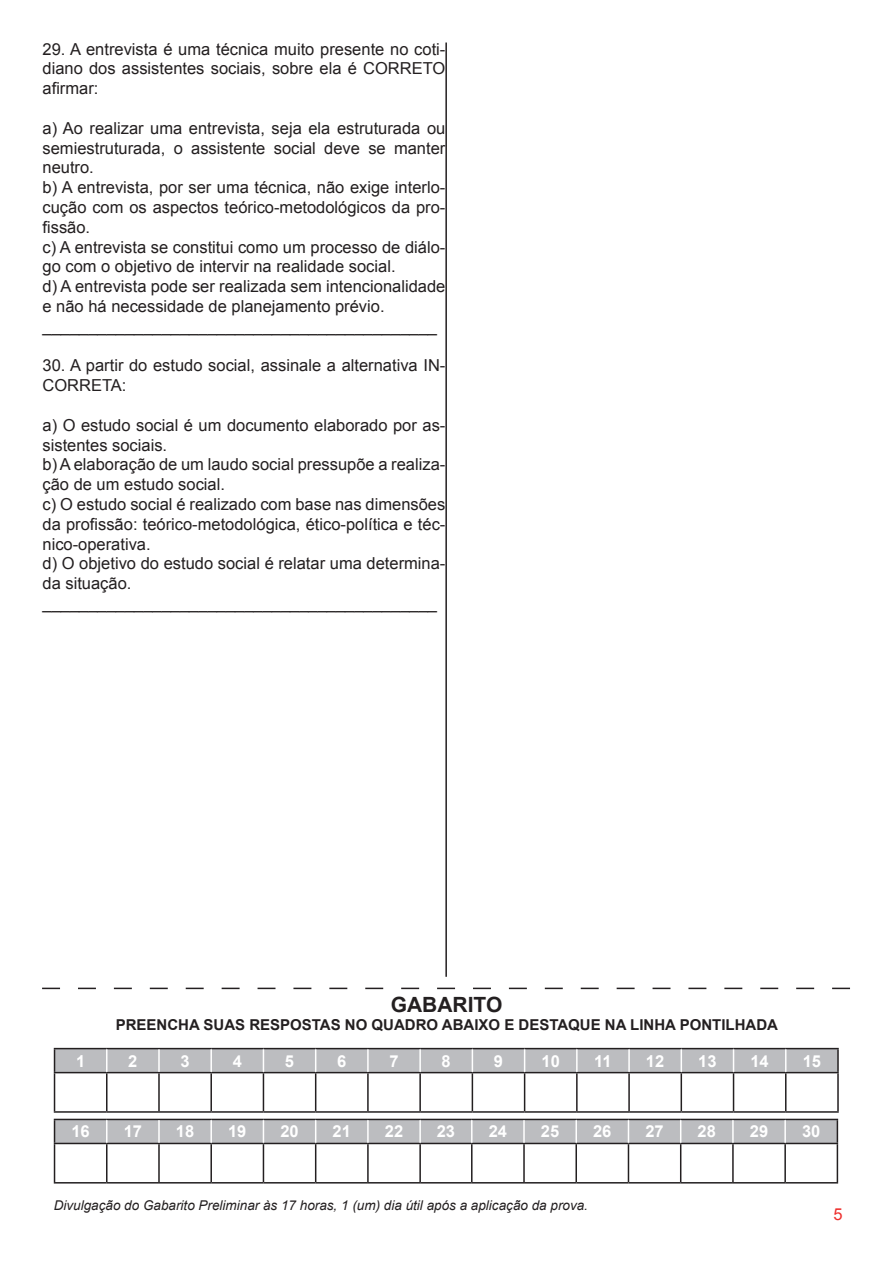
<style>
.page{position:relative;width:893px;height:1263px;background:#fff}
.page>*{position:absolute;margin:0;border:0;box-sizing:border-box;transform-origin:0 0}
.t1{font:700 21px "Arial";color:#231f20}
.t2{font:16.5px/19.8px "Arial";color:#231f20}
.t3{font:700 16.5px "Arial";color:#fff}
.t4{font:16.5px "Arial";color:#ee2e2c}
.t5{font:700 15px "Arial";color:#231f20}
.t6{font:italic 13.5px "Arial";color:#231f20}
</style>
<div class="page">
<hr style="left:445px;top:43px;width:2px;height:934px;background:#231f20">
<hr style="left:786px;top:1048px;width:53px;height:1px;background:#231f20">
<hr style="left:837px;top:1049px;width:2px;height:23px;background:#231f20">
<hr style="left:54px;top:1072px;width:53px;height:1px;background:#231f20">
<hr style="left:54px;top:1073px;width:1px;height:38px;background:#231f20">
<hr style="left:107px;top:1072px;width:52px;height:1px;background:#231f20">
<hr style="left:106px;top:1073px;width:2px;height:38px;background:#231f20">
<hr style="left:159px;top:1072px;width:52px;height:1px;background:#231f20">
<hr style="left:158px;top:1073px;width:2px;height:38px;background:#231f20">
<hr style="left:211px;top:1072px;width:52px;height:1px;background:#231f20">
<hr style="left:210px;top:1073px;width:2px;height:38px;background:#231f20">
<hr style="left:263px;top:1072px;width:53px;height:1px;background:#231f20">
<hr style="left:263px;top:1073px;width:1px;height:38px;background:#231f20">
<hr style="left:316px;top:1072px;width:52px;height:1px;background:#231f20">
<hr style="left:315px;top:1073px;width:1px;height:38px;background:#231f20">
<hr style="left:368px;top:1072px;width:52px;height:1px;background:#231f20">
<hr style="left:367px;top:1073px;width:2px;height:38px;background:#231f20">
<hr style="left:420px;top:1072px;width:52px;height:1px;background:#231f20">
<hr style="left:419px;top:1073px;width:2px;height:38px;background:#231f20">
<hr style="left:472px;top:1072px;width:53px;height:1px;background:#231f20">
<hr style="left:472px;top:1073px;width:1px;height:38px;background:#231f20">
<hr style="left:525px;top:1072px;width:52px;height:1px;background:#231f20">
<hr style="left:524px;top:1073px;width:1px;height:38px;background:#231f20">
<hr style="left:577px;top:1072px;width:52px;height:1px;background:#231f20">
<hr style="left:576px;top:1073px;width:2px;height:38px;background:#231f20">
<hr style="left:629px;top:1072px;width:52px;height:1px;background:#231f20">
<hr style="left:628px;top:1073px;width:2px;height:38px;background:#231f20">
<hr style="left:681px;top:1072px;width:52px;height:1px;background:#231f20">
<hr style="left:681px;top:1073px;width:1px;height:38px;background:#231f20">
<hr style="left:733px;top:1072px;width:53px;height:1px;background:#231f20">
<hr style="left:733px;top:1073px;width:1px;height:38px;background:#231f20">
<hr style="left:786px;top:1072px;width:53px;height:1px;background:#231f20">
<hr style="left:785px;top:1073px;width:1px;height:38px;background:#231f20">
<hr style="left:837px;top:1073px;width:2px;height:38px;background:#231f20">
<hr style="left:54px;top:1111px;width:53px;height:2px;background:#231f20">
<hr style="left:107px;top:1111px;width:52px;height:2px;background:#231f20">
<hr style="left:159px;top:1111px;width:52px;height:2px;background:#231f20">
<hr style="left:211px;top:1111px;width:52px;height:2px;background:#231f20">
<hr style="left:263px;top:1111px;width:53px;height:2px;background:#231f20">
<hr style="left:316px;top:1111px;width:52px;height:2px;background:#231f20">
<hr style="left:368px;top:1111px;width:52px;height:2px;background:#231f20">
<hr style="left:420px;top:1111px;width:52px;height:2px;background:#231f20">
<hr style="left:472px;top:1111px;width:53px;height:2px;background:#231f20">
<hr style="left:525px;top:1111px;width:52px;height:2px;background:#231f20">
<hr style="left:577px;top:1111px;width:52px;height:2px;background:#231f20">
<hr style="left:629px;top:1111px;width:52px;height:2px;background:#231f20">
<hr style="left:681px;top:1111px;width:52px;height:2px;background:#231f20">
<hr style="left:733px;top:1111px;width:53px;height:2px;background:#231f20">
<hr style="left:786px;top:1111px;width:53px;height:2px;background:#231f20">
<svg style="left:54px;top:1048px;width:784px;height:24px;background:#b2b3b6"></svg>
<hr style="left:54px;top:1143px;width:53px;height:1px;background:#231f20">
<hr style="left:54px;top:1144px;width:1px;height:38px;background:#231f20">
<hr style="left:107px;top:1143px;width:52px;height:1px;background:#231f20">
<hr style="left:106px;top:1144px;width:2px;height:38px;background:#231f20">
<hr style="left:159px;top:1143px;width:52px;height:1px;background:#231f20">
<hr style="left:158px;top:1144px;width:2px;height:38px;background:#231f20">
<hr style="left:211px;top:1143px;width:52px;height:1px;background:#231f20">
<hr style="left:210px;top:1144px;width:2px;height:38px;background:#231f20">
<hr style="left:263px;top:1143px;width:53px;height:1px;background:#231f20">
<hr style="left:263px;top:1144px;width:1px;height:38px;background:#231f20">
<hr style="left:316px;top:1143px;width:52px;height:1px;background:#231f20">
<hr style="left:315px;top:1144px;width:1px;height:38px;background:#231f20">
<hr style="left:368px;top:1143px;width:52px;height:1px;background:#231f20">
<hr style="left:367px;top:1144px;width:2px;height:38px;background:#231f20">
<hr style="left:420px;top:1143px;width:52px;height:1px;background:#231f20">
<hr style="left:419px;top:1144px;width:2px;height:38px;background:#231f20">
<hr style="left:472px;top:1143px;width:52px;height:1px;background:#231f20">
<hr style="left:471px;top:1144px;width:1px;height:38px;background:#231f20">
<hr style="left:524px;top:1143px;width:52px;height:1px;background:#231f20">
<hr style="left:523px;top:1144px;width:2px;height:38px;background:#231f20">
<hr style="left:576px;top:1143px;width:52px;height:1px;background:#231f20">
<hr style="left:575px;top:1144px;width:2px;height:38px;background:#231f20">
<hr style="left:628px;top:1143px;width:53px;height:1px;background:#231f20">
<hr style="left:628px;top:1144px;width:1px;height:38px;background:#231f20">
<hr style="left:681px;top:1143px;width:52px;height:1px;background:#231f20">
<hr style="left:680px;top:1144px;width:1px;height:38px;background:#231f20">
<hr style="left:733px;top:1143px;width:52px;height:1px;background:#231f20">
<hr style="left:732px;top:1144px;width:2px;height:38px;background:#231f20">
<hr style="left:785px;top:1143px;width:53px;height:1px;background:#231f20">
<hr style="left:784px;top:1144px;width:2px;height:38px;background:#231f20">
<hr style="left:837px;top:1144px;width:1px;height:38px;background:#231f20">
<hr style="left:54px;top:1182px;width:53px;height:1px;background:#231f20">
<hr style="left:107px;top:1182px;width:52px;height:1px;background:#231f20">
<hr style="left:159px;top:1182px;width:52px;height:1px;background:#231f20">
<hr style="left:211px;top:1182px;width:52px;height:1px;background:#231f20">
<hr style="left:263px;top:1182px;width:53px;height:1px;background:#231f20">
<hr style="left:316px;top:1182px;width:52px;height:1px;background:#231f20">
<hr style="left:368px;top:1182px;width:52px;height:1px;background:#231f20">
<hr style="left:420px;top:1182px;width:52px;height:1px;background:#231f20">
<hr style="left:472px;top:1182px;width:52px;height:1px;background:#231f20">
<hr style="left:524px;top:1182px;width:52px;height:1px;background:#231f20">
<hr style="left:576px;top:1182px;width:52px;height:1px;background:#231f20">
<hr style="left:628px;top:1182px;width:53px;height:1px;background:#231f20">
<hr style="left:681px;top:1182px;width:52px;height:1px;background:#231f20">
<hr style="left:733px;top:1182px;width:52px;height:1px;background:#231f20">
<hr style="left:785px;top:1182px;width:53px;height:1px;background:#231f20">
<svg style="left:54px;top:1119px;width:784px;height:24px;background:#b2b3b6"></svg>
<hr style="left:732px;top:1120px;width:2px;height:23px;background:#fff">
<hr style="left:784px;top:1120px;width:2px;height:23px;background:#fff">
<svg style="left:42px;top:988px;width:808px;height:1px"></svg>
<p class="t2" style="left:43px;top:39px;width:404px;text-align:justify">29. A entrevista é uma técnica muito presente no coti&shy;diano dos assistentes sociais, sobre ela é CORRETO afirmar:</p>
<p class="t2" style="left:43px;top:118px;width:404px">a) Ao realizar uma entrevista, seja ela estruturada ou semiestruturada, o assistente social deve se manter neutro.<br>b) A entrevista, por ser uma técnica, não exige interlo&shy;cução com os aspectos teórico-metodológicos da pro&shy;fissão.<br>c) A entrevista se constitui como um processo de diálo&shy;go com o objetivo de intervir na realidade social.<br>d) A entrevista pode ser realizada sem intencionalidade e não há necessidade de planejamento prévio. ___________________________________________</p>
<p class="t2" style="left:43px;top:356px;width:404px">30. A partir do estudo social, assinale a alternativa IN-<br>CORRETA:</p>
<p class="t2" style="left:43px;top:415px;width:404px">a) O estudo social é um documento elaborado por as&shy;sistentes sociais.<br>b) A elaboração de um laudo social pressupõe a realiza&shy;ção de um estudo social.<br>c) O estudo social é realizado com base nas dimensões da profissão: teórico-metodológica, ético-política e téc&shy;nico-operativa.<br>d) O objetivo do estudo social é relatar uma determina&shy;da situação. ___________________________________________</p>
<p class="t1" style="left:391px;top:990px;width:113px">GABARITO</p>
<p class="t5" style="left:116px;top:1014px;width:664px">PREENCHA SUAS RESPOSTAS NO QUADRO ABAIXO E DESTAQUE NA LINHA PONTILHADA</p>
<p class="t3" style="left:76px;top:1050px;width:11px">1</p>
<p class="t3" style="left:128px;top:1050px;width:11px">2</p>
<p class="t3" style="left:180px;top:1050px;width:11px">3</p>
<p class="t3" style="left:233px;top:1050px;width:11px">4</p>
<p class="t3" style="left:285px;top:1050px;width:11px">5</p>
<p class="t3" style="left:337px;top:1050px;width:11px">6</p>
<p class="t3" style="left:389px;top:1050px;width:11px">7</p>
<p class="t3" style="left:442px;top:1050px;width:11px">8</p>
<p class="t3" style="left:494px;top:1050px;width:11px">9</p>
<p class="t3" style="left:541px;top:1050px;width:20px">10</p>
<p class="t3" style="left:594px;top:1050px;width:19px">11</p>
<p class="t3" style="left:646px;top:1050px;width:20px">12</p>
<p class="t3" style="left:698px;top:1050px;width:20px">13</p>
<p class="t3" style="left:750px;top:1050px;width:20px">14</p>
<p class="t3" style="left:803px;top:1050px;width:20px">15</p>
<p class="t3" style="left:71px;top:1121px;width:20px">16</p>
<p class="t3" style="left:124px;top:1121px;width:20px">17</p>
<p class="t3" style="left:176px;top:1121px;width:20px">18</p>
<p class="t3" style="left:228px;top:1121px;width:20px">19</p>
<p class="t3" style="left:280px;top:1121px;width:20px">20</p>
<p class="t3" style="left:333px;top:1121px;width:20px">21</p>
<p class="t3" style="left:385px;top:1121px;width:20px">22</p>
<p class="t3" style="left:437px;top:1121px;width:20px">23</p>
<p class="t3" style="left:489px;top:1121px;width:20px">24</p>
<p class="t3" style="left:541px;top:1121px;width:20px">25</p>
<p class="t3" style="left:593px;top:1121px;width:20px">26</p>
<p class="t3" style="left:645px;top:1121px;width:20px">27</p>
<p class="t3" style="left:698px;top:1121px;width:20px">28</p>
<p class="t3" style="left:750px;top:1121px;width:20px">29</p>
<p class="t3" style="left:802px;top:1121px;width:20px">30</p>
<p class="t6" style="left:54px;top:1196px;width:536px">Divulgação do Gabarito Preliminar às 17 horas, 1 (um) dia útil após a aplicação da prova.</p>
<p class="t4" style="left:833px;top:1203px;width:11px">5</p>
</div>
